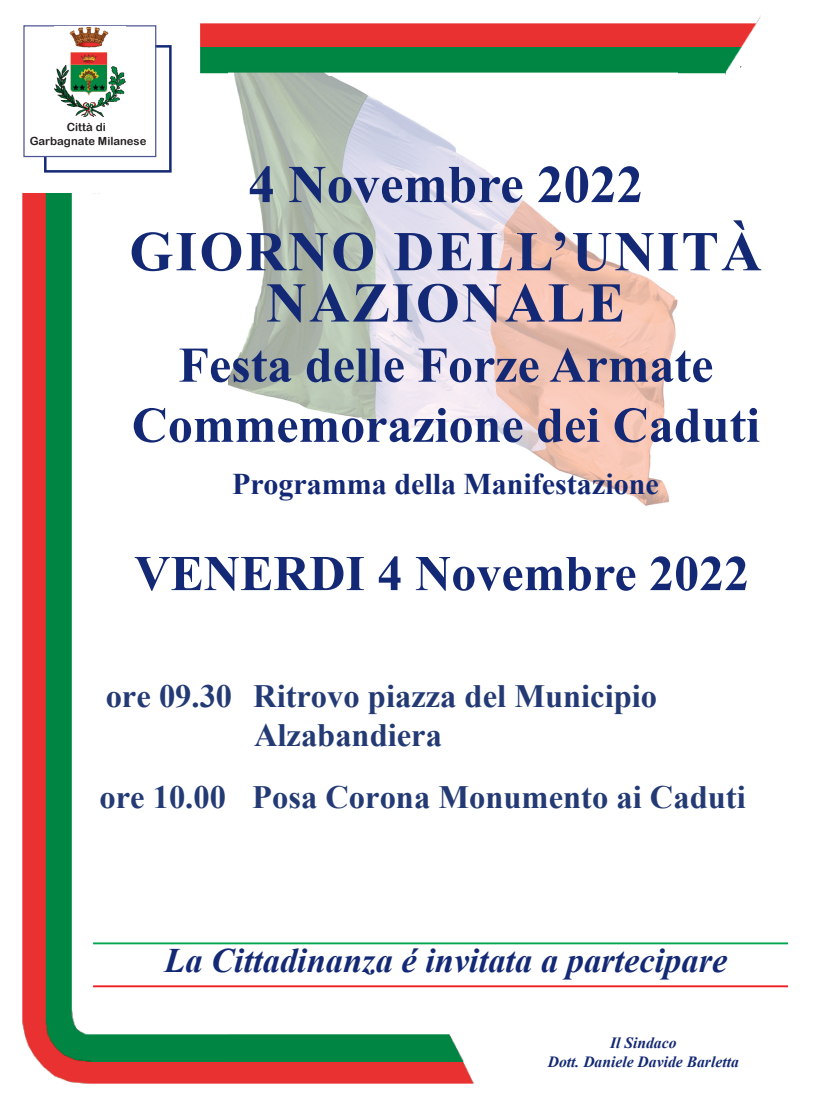
<style>
.page{position:relative;width:822px;height:1110px;background:#fff}
.page>*{position:absolute;margin:0;border:0;box-sizing:border-box;transform-origin:0 0}
.t1{font:700 56.25px/51.2px "Times New Roman";letter-spacing:.04em;color:#142975;text-align:center}
.t2{font:700 53.12px "Times New Roman";color:#142975}
.t3{font:700 50px/60.1px "Times New Roman";color:#142975;text-align:center}
.t4{font:italic 700 34.38px "Times New Roman";color:#142975}
.t5{font:700 32.5px/39px "Times New Roman";color:#233a74}
.t6{font:700 30px "Times New Roman";color:#142975}
.t7{font:italic 700 15.62px/18.8px "Times New Roman";color:#142975;text-align:center}
.t8{font:11.25px/14.1px "Arial Rounded MT Bold";color:#231f20;text-align:center}
</style>
<div class="page">
<img style="left:22px;top:194px;width:206px;height:890px">
<img style="left:228px;top:577px;width:257px;height:507px">
<div style="left:44px;top:45px;width:127px;height:128px;border:2px solid #142975"></div>
<div style="left:25px;top:26px;width:130px;height:130px;background:#fff"></div>
<div style="left:23px;top:25px;width:133px;height:132px;border:1px solid #4d5692"></div>
<img style="left:55px;top:27px;width:71px;height:90px">
<img style="left:485px;top:169px;width:192px;height:336px">
<img style="left:234px;top:75px;width:251px;height:122px">
<img style="left:228px;top:199px;width:257px;height:230px">
<img style="left:200px;top:17px;width:560px;height:58px">
<img style="left:228px;top:70px;width:449px;height:5px">
<svg style="left:729px;top:34px;width:31px;height:41px"></svg>
<svg style="left:135px;top:556px;width:265px;height:35px"></svg>
<hr style="left:93px;top:942px;width:694px;height:2px;background:#00a54f">
<hr style="left:93px;top:985px;width:694px;height:2px;background:#ee1d23">
<div style="left:93px;top:1011px;width:339px;height:21px;background:#fff"></div>
<p class="t8" style="left:30px;top:120px;width:118px">Città di<br>Garbagnate Milanese</p>
<h2 class="t2" style="left:248px;top:146px;width:396px">4 Novembre 2022</h2>
<h1 class="t1" style="left:129px;top:224px;width:633px">GIORNO DELL’UNITÀ<br>NAZIONALE</h1>
<h3 class="t3" style="left:132px;top:333px;width:629px">Festa delle Forze Armate<br>Commemorazione dei Caduti</h3>
<p class="t6" style="left:232px;top:462px;width:428px">Programma della Manifestazione</p>
<h3 class="t3" style="left:415px;top:542px;width:335px">Novembre 2022</h3>
<p class="t5" style="left:106px;top:676px;width:128px">ore 09.30</p>
<p class="t5" style="left:253px;top:676px;width:405px">Ritrovo piazza del Municipio<br>Alzabandiera</p>
<p class="t5" style="left:99px;top:777px;width:647px">ore 10.00 Posa Corona Monumento ai Caduti</p>
<p class="t4" style="left:164px;top:936px;width:564px">La Cittadinanza é invitata a partecipare</p>
<p class="t7" style="left:547px;top:1032px;width:192px">Il Sindaco<br>Dott. Daniele Davide Barletta</p>
</div>
